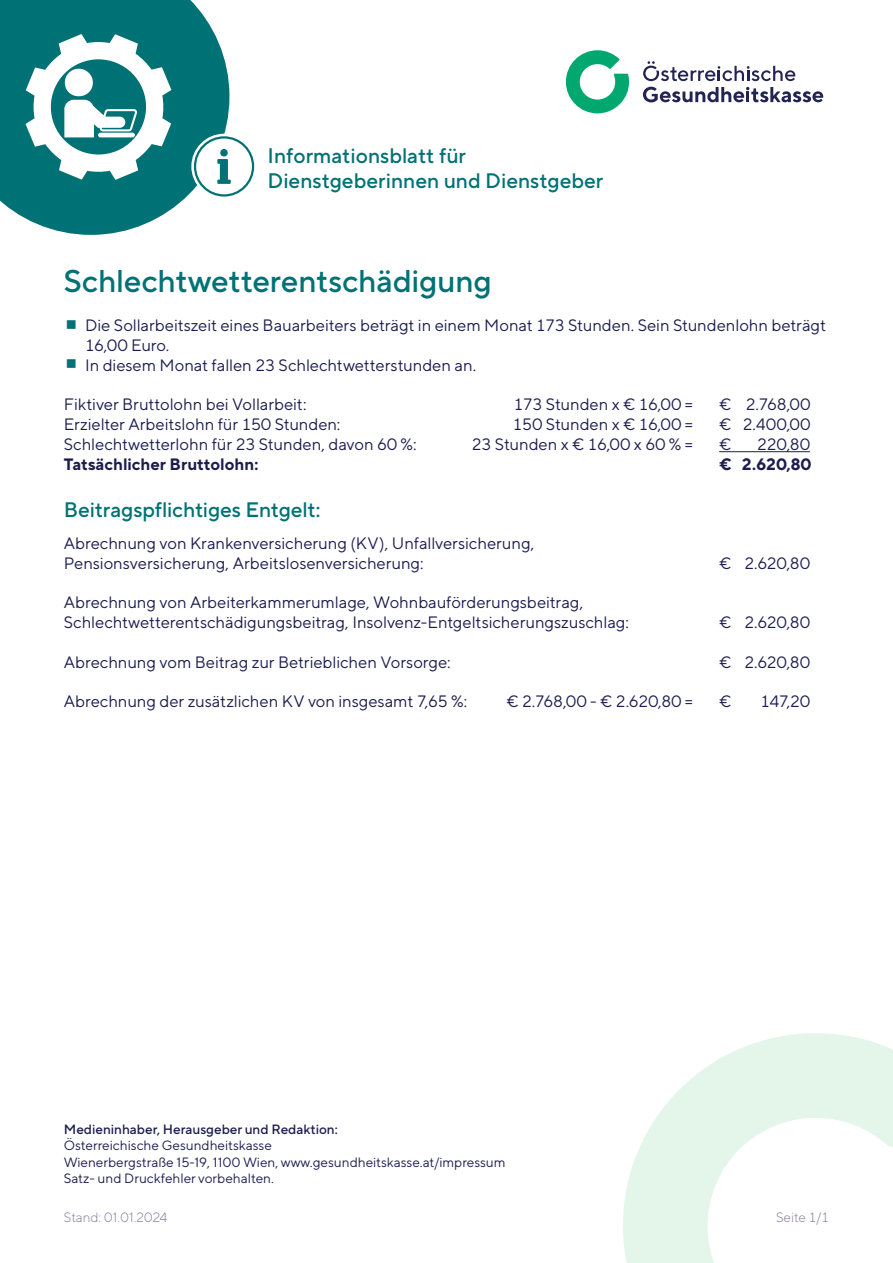
<style>
.page{position:relative;width:893px;height:1263px;background:#fff}
.page>*{position:absolute;margin:0;border:0;box-sizing:border-box;transform-origin:0 0}
.Ueberschrift{font:500 31.5px "TT Norms Pro";letter-spacing:-.005em;color:#007275}
.Ueberschrift_2_Versatz{font:500 21px/25.2px "TT Norms Pro";color:#007275}
.Lauftext_Tab1{font:16.5px/19.8px "TT Norms Pro";color:#1c1d4f}
.Lauftext_Tab1-2{font:700 16.5px "TT Norms Pro";color:#1c1d4f}
.Impressum_Impressum-LT{font:13.5px "TT Norms Pro";color:#1c1d4f}
.Impressum_Impressum-HL{font:500 13.5px "TT Norms Pro";color:#1c1d4f}
.t1{font:300 13.5px "TT Norms Pro";color:#807798}
</style>
<div class="page">
<svg style="left:0;top:0;width:229px;height:235px;fill:#007275"></svg>
<svg style="left:26px;top:34px;width:145px;height:146px"></svg>
<svg style="left:623px;top:1033px;width:270px;height:230px"></svg>
<svg style="left:566px;top:50px;width:63px;height:63px"></svg>
<svg style="left:643px;top:87px;width:180px;height:15px"></svg>
<svg style="left:643px;top:61px;width:152px;height:20px"></svg>
<div style="left:191px;top:134px;width:66px;height:65px;border:4px solid #fff;border-radius:50%"></div>
<div style="left:195px;top:137px;width:58px;height:58px;background:#fff;border-radius:50%"></div>
<div style="left:194px;top:136px;width:60px;height:61px;border:2px solid #007275;border-radius:50%"></div>
<svg style="left:217px;top:149px;width:14px;height:35px"></svg>
<hr style="left:719px;top:451px;width:91px;height:1px;background:#1c1d4f">
<p class="Ueberschrift_2_Versatz" style="left:268px;top:142px;width:337px">Informationsblatt für<br>Dienstgeberinnen und Dienstgeber</p>
<h1 class="Ueberschrift" style="left:64px;top:260px;width:430px">Schlechtwetterentschädigung</h1>
<p class="Lauftext_Tab1" style="left:85px;top:315px;width:742px">Die Sollarbeitszeit eines Bauarbeiters beträgt in einem Monat 173 Stunden. Sein Stundenlohn beträgt<br>16,00 Euro.</p>
<p class="Lauftext_Tab1" style="left:85px;top:355px;width:393px">In diesem Monat fallen 23 Schlechtwetterstunden an.</p>
<p class="Lauftext_Tab1" style="left:64px;top:394px;width:244px">Fiktiver Bruttolohn bei Vollarbeit:</p>
<p class="Lauftext_Tab1" style="left:514px;top:394px;width:181px">173 Stunden x € 16,00 =</p>
<p class="Lauftext_Tab1" style="left:719px;top:394px;width:93px">€ 2.768,00</p>
<p class="Lauftext_Tab1" style="left:64px;top:414px;width:278px">Erzielter Arbeitslohn für 150 Stunden:</p>
<p class="Lauftext_Tab1" style="left:513px;top:414px;width:182px">150 Stunden x € 16,00 =</p>
<p class="Lauftext_Tab1" style="left:719px;top:414px;width:93px">€ 2.400,00</p>
<p class="Lauftext_Tab1" style="left:64px;top:434px;width:354px">Schlechtwetterlohn für 23 Stunden, davon 60 %:</p>
<p class="Lauftext_Tab1" style="left:472px;top:434px;width:223px">23 Stunden x € 16,00 x 60 % =</p>
<p class="Lauftext_Tab1" style="left:719px;top:434px;width:14px">€</p>
<p class="Lauftext_Tab1" style="left:757px;top:434px;width:54px">220,80</p>
<p class="Lauftext_Tab1-2" style="left:64px;top:453px;width:196px">Tatsächlicher Bruttolohn:</p>
<p class="Lauftext_Tab1-2" style="left:719px;top:453px;width:94px">€ 2.620,80</p>
<h2 class="Ueberschrift_2_Versatz" style="left:64px;top:496px;width:258px">Beitragspflichtiges Entgelt:</h2>
<p class="Lauftext_Tab1" style="left:64px;top:533px;width:472px">Abrechnung von Krankenversicherung (KV), Unfallversicherung,<br>Pensionsversicherung, Arbeitslosenversicherung:</p>
<p class="Lauftext_Tab1" style="left:719px;top:553px;width:92px">€ 2.620,80</p>
<p class="Lauftext_Tab1" style="left:64px;top:592px;width:567px">Abrechnung von Arbeiterkammerumlage, Wohnbauförderungsbeitrag,<br>Schlechtwetterentschädigungsbeitrag, Insolvenz-Entgeltsicherungszuschlag:</p>
<p class="Lauftext_Tab1" style="left:719px;top:612px;width:92px">€ 2.620,80</p>
<p class="Lauftext_Tab1" style="left:64px;top:652px;width:388px">Abrechnung vom Beitrag zur Betrieblichen Vorsorge:</p>
<p class="Lauftext_Tab1" style="left:719px;top:652px;width:92px">€ 2.620,80</p>
<p class="Lauftext_Tab1" style="left:64px;top:691px;width:405px">Abrechnung der zusätzlichen KV von insgesamt 7,65 %:</p>
<p class="Lauftext_Tab1" style="left:506px;top:691px;width:188px">€ 2.768,00 - € 2.620,80 =</p>
<p class="Lauftext_Tab1" style="left:719px;top:691px;width:14px">€</p>
<p class="Lauftext_Tab1" style="left:760px;top:691px;width:51px">147,20</p>
<h1 class="Impressum_Impressum-HL" style="left:64px;top:1120px;width:275px">Medieninhaber, Herausgeber und Redaktion:</h1>
<p class="Impressum_Impressum-LT" style="left:64px;top:1137px;width:210px">Österreichische Gesundheitskasse</p>
<p class="Impressum_Impressum-LT" style="left:64px;top:1153px;width:443px">Wienerbergstraße 15-19, 1100 Wien, www.gesundheitskasse.at/impressum</p>
<p class="Impressum_Impressum-LT" style="left:64px;top:1169px;width:212px">Satz- und Druckfehler vorbehalten.</p>
<p class="t1" style="left:64px;top:1209px;width:105px">Stand: 01.01.2024</p>
<p class="t1" style="left:776px;top:1209px;width:55px">Seite 1/1</p>
</div>
